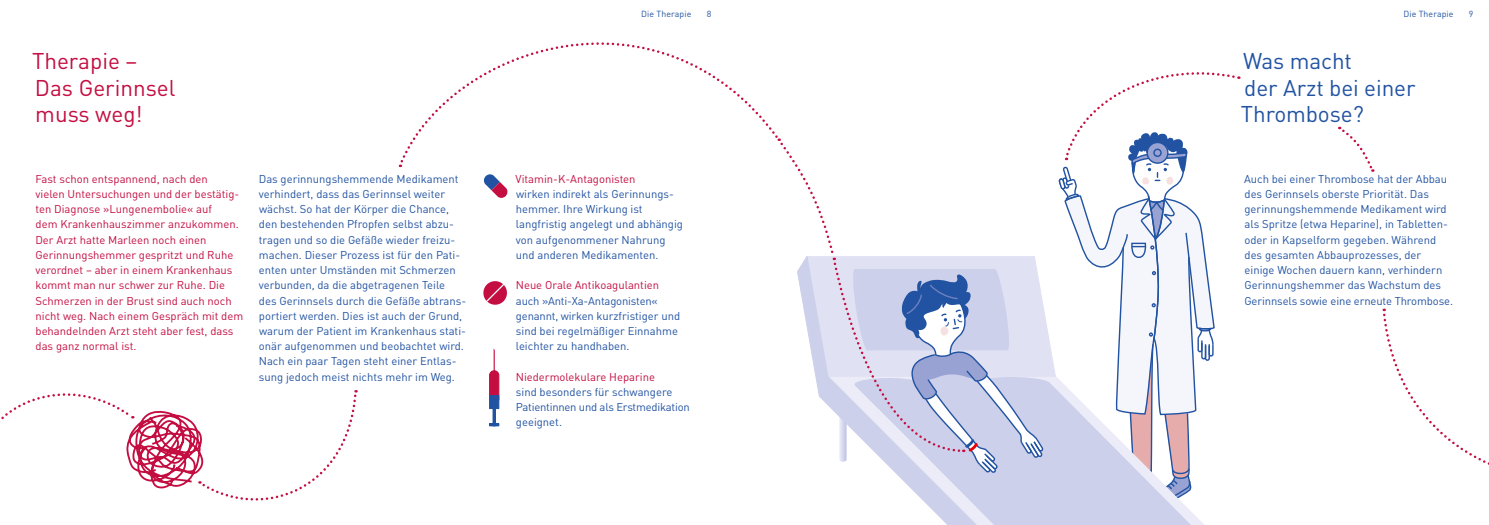
<style>
.page{position:relative;width:1489px;height:525px;background:#fff}
.page>*{position:absolute;margin:0;border:0;box-sizing:border-box;transform-origin:0 0}
.t1{font:22.5px/26.2px "DIN";letter-spacing:-.005em;color:#2253a2}
.t2{font:22.5px/26.2px "DIN";color:#c40e41}
.t3{font:11.25px/15.2px "DIN";color:#2253a2}
.t4{font:11.25px/15.2px "DIN";color:#c40e41}
.t5{font:11.25px/15.2px "DIN";letter-spacing:-.02em;color:#2253a2}
.t6{font:8.75px "DIN";letter-spacing:.01em;color:#2253a2}
</style>
<div class="page">
<svg style="left:483px;top:174px;width:25px;height:24px"></svg>
<svg style="left:483px;top:281px;width:24px;height:24px"></svg>
<div style="left:489px;top:395px;width:10px;height:13px;background:#2253a2"></div>
<div style="left:489px;top:395px;width:10px;height:13px;border:1px solid #2253a2"></div>
<svg style="left:489px;top:423px;width:10px;height:3px"></svg>
<div style="left:493px;top:405px;width:2px;height:21px;border:1px solid #2253a2"></div>
<svg style="left:489px;top:348px;width:10px;height:52px"></svg>
<svg style="left:930px;top:508px;width:273px;height:16px;background:#d2d5ec"></svg>
<svg style="left:400px;top:42px;width:378px;height:121px"></svg>
<svg style="left:778px;top:72px;width:461px;height:436px"></svg>
<svg style="left:1338px;top:127px;width:36px;height:45px"></svg>
<svg style="left:0;top:390px;width:358px;height:111px"></svg>
<svg style="left:1382px;top:308px;width:107px;height:157px"></svg>
<h1 class="t2" style="left:32px;top:48px;width:145px">Therapie –<br>Das Gerinnsel muss weg!</h1>
<p class="t6" style="left:641px;top:8px;width:52px">Die Therapie</p>
<p class="t6" style="left:706px;top:8px;width:6px">8</p>
<p class="t6" style="left:1403px;top:8px;width:52px">Die Therapie</p>
<p class="t6" style="left:1468px;top:8px;width:6px">9</p>
<h1 class="t1" style="left:1240px;top:48px;width:176px">Was macht<br>der Arzt bei einer<br>Thrombose?</h1>
<p class="t4" style="left:35px;top:171px;width:209px">Fast schon entspannend, nach den<br>vielen Untersuchungen und der bestätig&shy;ten Diagnose »Lungenembolie« auf<br>dem Krankenhauszimmer anzukommen.<br>Der Arzt hatte Marleen noch einen Gerinnungshemmer gespritzt und Ruhe verordnet – aber in einem Krankenhaus kommt man nur schwer zur Ruhe. Die Schmerzen in der Brust sind auch noch nicht weg. Nach einem Gespräch mit dem behandelnden Arzt steht aber fest, dass das ganz normal ist.</p>
<p class="t3" style="left:259px;top:171px;width:209px">Das gerinnungshemmende Medikament verhindert, dass das Gerinnsel weiter wächst. So hat der Körper die Chance, den bestehenden Pfropfen selbst abzu&shy;tragen und so die Gefäße wieder freizu&shy;machen. Dieser Prozess ist für den Pati&shy;enten unter Umständen mit Schmerzen verbunden, da die abgetragenen Teile<br>des Gerinnsels durch die Gefäße abtrans&shy;portiert werden. Dies ist auch der Grund, warum der Patient im Krankenhaus stati&shy;onär aufgenommen und beobachtet wird.<br>Nach ein paar Tagen steht einer Entlas&shy;sung jedoch meist nichts mehr im Weg.</p>
<p class="t4" style="left:515px;top:171px;width:121px">Vitamin-K-Antagonisten</p>
<p class="t3" style="left:516px;top:186px;width:169px">wirken indirekt als Gerinnungs&shy;hemmer. Ihre Wirkung ist langfristig angelegt und abhängig von aufgenommener Nahrung und anderen Medikamenten.</p>
<p class="t4" style="left:516px;top:277px;width:145px">Neue Orale Antikoagulantien</p>
<p class="t3" style="left:516px;top:292px;width:166px">auch »Anti-Xa-Antagonisten« genannt, wirken kurzfristiger und sind bei regelmäßiger Einnahme leichter zu handhaben.</p>
<p class="t4" style="left:516px;top:368px;width:141px">Niedermolekulare Heparine</p>
<p class="t5" style="left:516px;top:383px;width:175px">sind besonders für schwangere<br>Patientinnen und als Erstmedikation geeignet.</p>
<p class="t3" style="left:1243px;top:171px;width:210px">Auch bei einer Thrombose hat der Abbau des Gerinnsels oberste Priorität. Das gerinnungshemmende Medikament wird als Spritze (etwa Heparine), in Tabletten&shy;oder in Kapselform gegeben. Während des gesamten Abbauprozesses, der einige Wochen dauern kann, verhindern Gerinnungshemmer das Wachstum des Gerinnsels sowie eine erneute Thrombose.</p>
</div>
